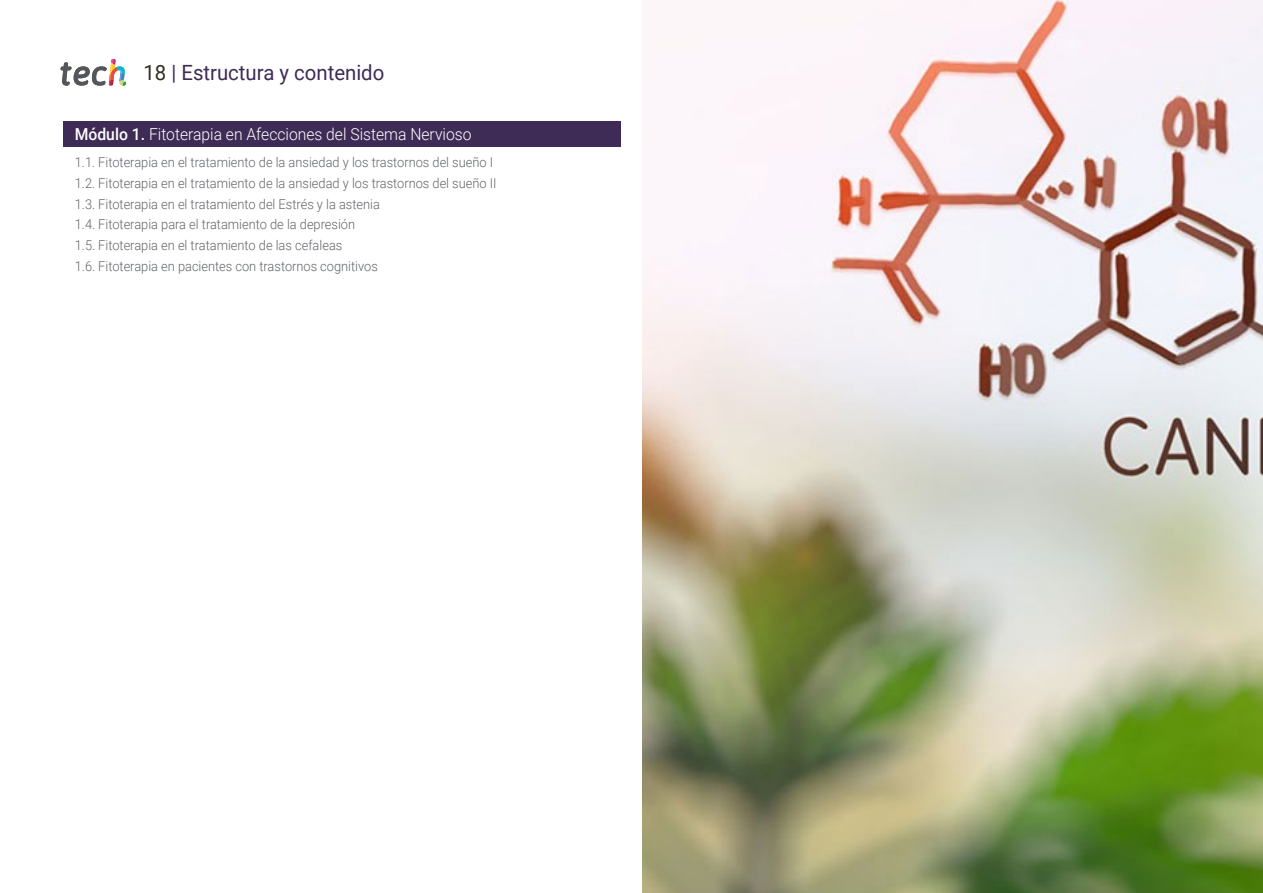
<style>
.page{position:relative;width:1263px;height:893px;background:#fff}
.page>*{position:absolute;margin:0;border:0;box-sizing:border-box;transform-origin:0 0}
.t1{font:21px "Roboto";color:#3e2b56}
.t2{font:300 16.5px "Roboto";color:#fff;scale:.95 1}
.t3{font:300 13.5px/20.7px "Roboto";color:#61646a;scale:.95 1}
.s1{color:#312e20}
.s2{font-weight:500}
</style>
<div class="page">
<div style="left:64px;top:121px;width:557px;height:25px;background:#3e2b56"></div>
<img style="left:642px;top:0;width:621px;height:893px">
<svg style="left:61px;top:59px;width:65px;height:27px"></svg>
<h1 class="t1" style="left:144px;top:57px;width:242px"><span class="s1">18</span> | Estructura y contenido</h1>
<p class="t2" style="left:75px;top:123px;width:419px"><span class="s2">Módulo 1.</span> Fitoterapia en Afecciones del Sistema Nervioso</p>
<p class="t3" style="left:75px;top:151px;width:445px">1.1. Fitoterapia en el tratamiento de la ansiedad y los trastornos del sueño I 1.2. Fitoterapia en el tratamiento de la ansiedad y los trastornos del sueño II 1.3. Fitoterapia en el tratamiento del Estrés y la astenia<br>1.4. Fitoterapia para el tratamiento de la depresión<br>1.5. Fitoterapia en el tratamiento de las cefaleas<br>1.6. Fitoterapia en pacientes con trastornos cognitivos</p>
</div>
